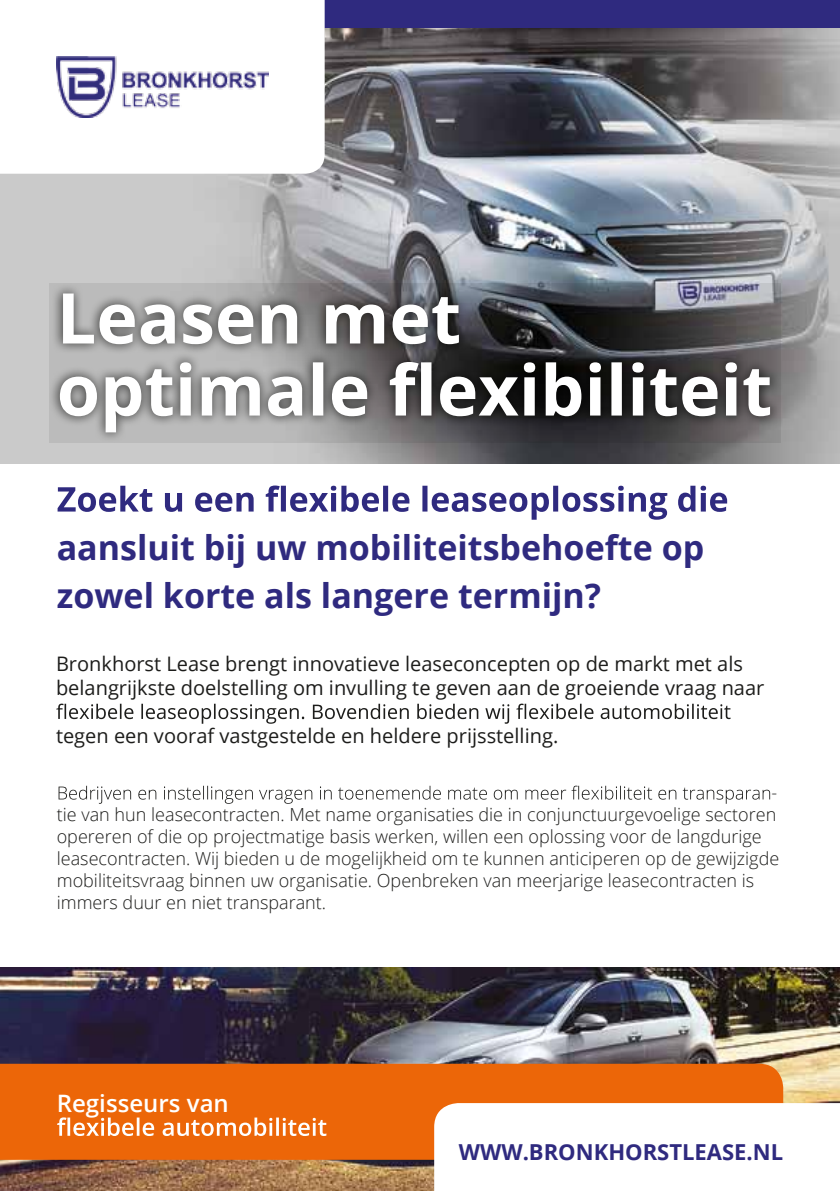
<style>
.page{position:relative;width:840px;height:1191px;background:#fff}
.page>*{position:absolute;margin:0;border:0;box-sizing:border-box;transform-origin:0 0}
.t1{font:700 70px "Open Sans";color:#fff}
.t2{font:700 34px/48px "Open Sans";color:#2f2a7f}
.t3{font:600 24px "Open Sans";color:#fff}
.t4{font:700 22px "Open Sans";color:#2f2a7f}
.t5{font:20px/24px "Open Sans";color:#1d1d1b}
.t6{font:300 18px/22px "Open Sans";color:#1d1d1b}
</style>
<div class="page">
<img style="left:0;top:967px;width:839px;height:224px">
<div style="left:0;top:0;width:839px;height:28px;background:#2f2a7f"></div>
<div style="left:0;top:1063px;width:782px;height:96px;background:#ec6608"></div>
<img style="left:0;top:28px;width:839px;height:435px">
<svg style="left:0;top:0;width:324px;height:174px"></svg>
<img style="left:56px;top:57px;width:212px;height:61px">
<svg style="left:58px;top:485px;width:668px;height:35px"></svg>
<svg style="left:49px;top:283px;width:731px;height:160px;background:#696a6c"></svg>
<svg style="left:60px;top:362px;width:709px;height:70px"></svg>
<svg style="left:57px;top:1117px;width:269px;height:19px"></svg>
<svg style="left:434px;top:1103px;width:405px;height:88px"></svg>
<svg style="left:56px;top:703px;width:674px;height:20px"></svg>
<svg style="left:59px;top:785px;width:710px;height:18px"></svg>
<h1 class="t1" style="left:57px;top:269px;width:405px">Leasen met</h1>
<h2 class="t2" style="left:57px;top:522px;width:648px">aansluit bij uw mobiliteitsbehoefte op zowel korte als langere termijn?</h2>
<p class="t5" style="left:56px;top:651px;width:709px">Bronkhorst Lease brengt innovatieve leaseconcepten op de markt met als belangrijkste doelstelling om invulling te geven aan de groeiende vraag naar</p>
<p class="t5" style="left:56px;top:723px;width:503px">tegen een vooraf vastgestelde en heldere prijsstelling.</p>
<p class="t6" style="left:57px;top:781px;width:723px;text-indent:714px">- tie van hun leasecontracten. Met name organisaties die in conjunctuurgevoelige sectoren opereren of die op projectmatige basis werken, willen een oplossing voor de langdurige leasecontracten. Wij bieden u de mogelijkheid om te kunnen anticiperen op de gewijzigde mobiliteitsvraag binnen uw organisatie. Openbreken van meerjarige leasecontracten is immers duur en niet transparant.</p>
<h3 class="t3" style="left:57px;top:1086px;width:173px">Regisseurs van</h3>
<p class="t4" style="left:458px;top:1136px;width:326px">WWW.BRONKHORSTLEASE.NL</p>
</div>
